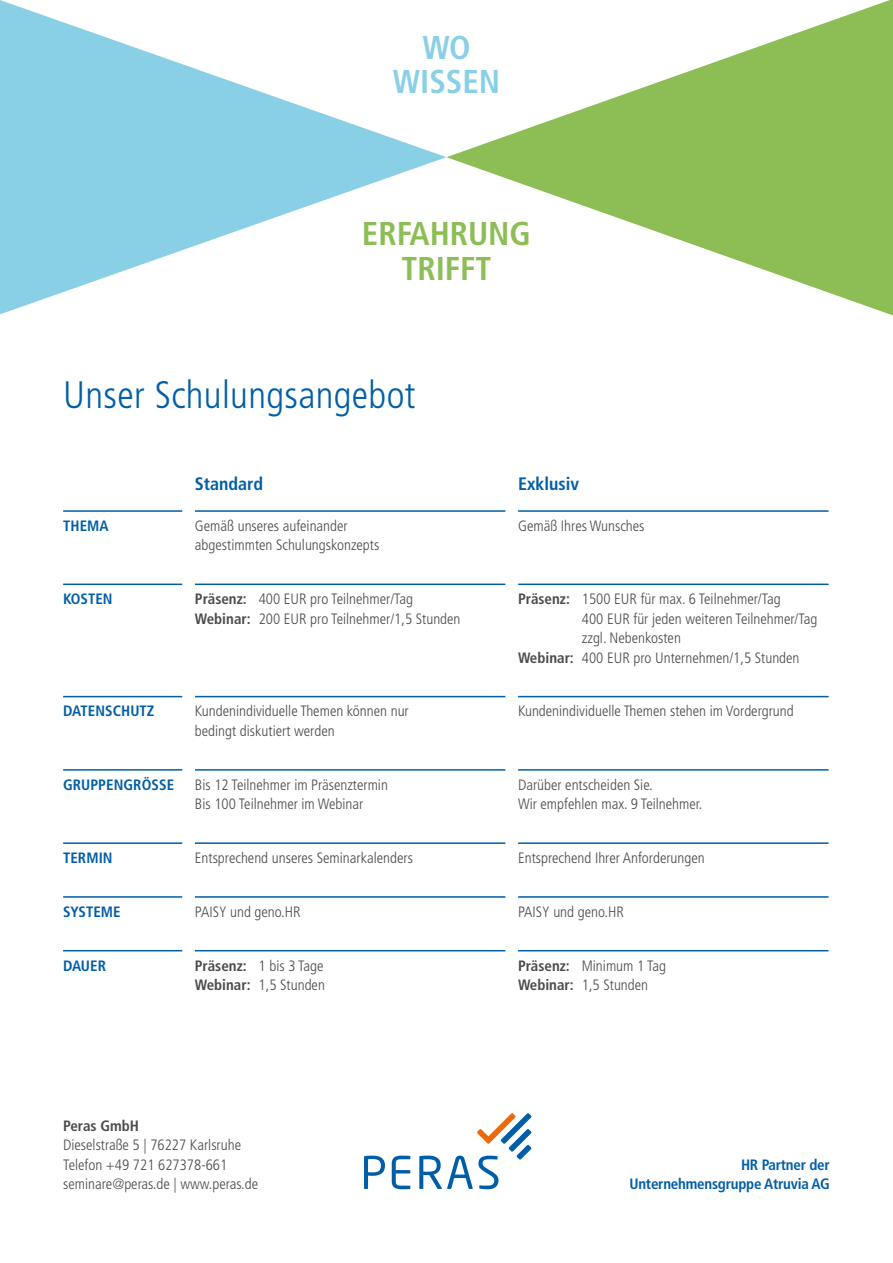
<style>
.page{position:relative;width:893px;height:1263px;background:#fff}
.page>*{position:absolute;margin:0;border:0;box-sizing:border-box;transform-origin:0 0}
.t1{font:300 condensed 38.25px "Frutiger LT Std";letter-spacing:.01em;color:#005ea8}
.t2{font:700 condensed 33px/34.5px "Frutiger LT Std";color:#8dbe55;text-align:center}
.t3{font:700 condensed 33px/34.5px "Frutiger LT Std";color:#89d0e6;text-align:center}
.t4{font:700 condensed 18px "Frutiger LT Std";color:#005ea8}
.t5{font:300 condensed 15px/19.5px "Frutiger LT Std";color:#4b4b4d}
.t6{font:700 condensed 15px/19.5px "Frutiger LT Std";letter-spacing:-.005em;color:#005ea8;text-align:right}
.t7{font:700 condensed 15px "Frutiger LT Std";color:#4b4b4d}
.s1{font-weight:700}
</style>
<div class="page">
<svg style="left:364px;top:1155px;width:21px;height:34px"></svg>
<svg style="left:392px;top:1155px;width:18px;height:34px"></svg>
<svg style="left:419px;top:1113px;width:112px;height:76px"></svg>
<hr style="left:63px;top:510px;width:119px;height:2px;background:#005ea8">
<hr style="left:195px;top:510px;width:310px;height:2px;background:#005ea8">
<hr style="left:518px;top:510px;width:310px;height:2px;background:#005ea8">
<hr style="left:63px;top:584px;width:119px;height:1px;background:#005ea8">
<hr style="left:195px;top:584px;width:310px;height:1px;background:#005ea8">
<hr style="left:518px;top:584px;width:310px;height:1px;background:#005ea8">
<hr style="left:63px;top:696px;width:119px;height:1px;background:#005ea8">
<hr style="left:195px;top:696px;width:310px;height:1px;background:#005ea8">
<hr style="left:518px;top:696px;width:310px;height:1px;background:#005ea8">
<hr style="left:63px;top:769px;width:119px;height:2px;background:#005ea8">
<hr style="left:195px;top:769px;width:310px;height:2px;background:#005ea8">
<hr style="left:518px;top:769px;width:310px;height:2px;background:#005ea8">
<hr style="left:63px;top:842px;width:119px;height:2px;background:#005ea8">
<hr style="left:195px;top:842px;width:310px;height:2px;background:#005ea8">
<hr style="left:518px;top:842px;width:310px;height:2px;background:#005ea8">
<hr style="left:63px;top:896px;width:119px;height:2px;background:#005ea8">
<hr style="left:195px;top:896px;width:310px;height:2px;background:#005ea8">
<hr style="left:518px;top:896px;width:310px;height:2px;background:#005ea8">
<hr style="left:63px;top:950px;width:119px;height:1px;background:#005ea8">
<hr style="left:195px;top:950px;width:310px;height:1px;background:#005ea8">
<hr style="left:518px;top:950px;width:310px;height:1px;background:#005ea8">
<svg style="left:0;top:0;width:446px;height:314px"></svg>
<svg style="left:446px;top:0;width:447px;height:315px"></svg>
<h2 class="t3" style="left:393px;top:30px;width:109px">WO<br>WISSEN</h2>
<h2 class="t2" style="left:362px;top:217px;width:170px">ERFAHRUNG<br>TRIFFT</h2>
<h1 class="t1" style="left:63px;top:373px;width:354px">Unser Schulungsangebot</h1>
<p class="t4" style="left:195px;top:473px;width:70px">Standard</p>
<p class="t4" style="left:518px;top:473px;width:63px">Exklusiv</p>
<p class="t6" style="left:63px;top:516px;width:47px">THEMA</p>
<p class="t5" style="left:195px;top:516px;width:186px">Gemäß unseres aufeinander abgestimmten Schulungskonzepts</p>
<p class="t5" style="left:518px;top:516px;width:128px">Gemäß Ihres Wunsches</p>
<p class="t6" style="left:63px;top:589px;width:51px">KOSTEN</p>
<p class="t5" style="left:195px;top:589px;width:267px"><span class="s1">Präsenz:</span> 400 EUR pro Teilnehmer/Tag<br><span class="s1">Webinar:</span> 200 EUR pro Teilnehmer/1,5 Stunden</p>
<p class="t5" style="left:518px;top:589px;width:264px"><span class="s1">Präsenz:</span> 1500 EUR für max. 6 Teilnehmer/Tag</p>
<p class="t5" style="left:582px;top:609px;width:237px">400 EUR für jeden weiteren Teilnehmer/Tag</p>
<p class="t5" style="left:582px;top:628px;width:101px">zzgl. Nebenkosten</p>
<p class="t5" style="left:518px;top:648px;width:283px"><span class="s1">Webinar:</span> 400 EUR pro Unternehmen/1,5 Stunden</p>
<p class="t6" style="left:63px;top:701px;width:93px">DATENSCHUTZ</p>
<p class="t5" style="left:195px;top:702px;width:215px">Kundenindividuelle Themen können nur bedingt diskutiert werden</p>
<p class="t5" style="left:518px;top:702px;width:277px">Kundenindividuelle Themen stehen im Vordergrund</p>
<p class="t6" style="left:63px;top:775px;width:113px">GRUPPENGRÖSSE</p>
<p class="t5" style="left:195px;top:775px;width:195px">Bis 12 Teilnehmer im Präsenztermin<br>Bis 100 Teilnehmer im Webinar</p>
<p class="t5" style="left:518px;top:775px;width:186px">Darüber entscheiden Sie.<br>Wir empfehlen max. 9 Teilnehmer.</p>
<p class="t6" style="left:63px;top:848px;width:51px">TERMIN</p>
<p class="t5" style="left:195px;top:848px;width:220px">Entsprechend unseres Seminarkalenders</p>
<p class="t5" style="left:518px;top:848px;width:188px">Entsprechend Ihrer Anforderungen</p>
<p class="t6" style="left:63px;top:902px;width:59px">SYSTEME</p>
<p class="t5" style="left:195px;top:902px;width:107px">PAISY und geno.HR</p>
<p class="t5" style="left:518px;top:902px;width:107px">PAISY und geno.HR</p>
<p class="t6" style="left:63px;top:955px;width:44px">DAUER</p>
<p class="t5" style="left:195px;top:956px;width:132px"><span class="s1">Präsenz:</span> 1 bis 3 Tage<br><span class="s1">Webinar:</span> 1,5 Stunden</p>
<p class="t5" style="left:518px;top:956px;width:149px"><span class="s1">Präsenz:</span> Minimum 1 Tag<br><span class="s1">Webinar:</span> 1,5 Stunden</p>
<p class="t7" style="left:63px;top:1116px;width:77px">Peras GmbH</p>
<p class="t5" style="left:63px;top:1135px;width:196px">Dieselstraße 5 | 76227 Karlsruhe<br>Telefon +49 721 627378-661 seminare@peras.de | www.peras.de</p>
<p class="t6" style="left:629px;top:1155px;width:202px">HR Partner der<br>Unternehmensgruppe Atruvia AG</p>
</div>
